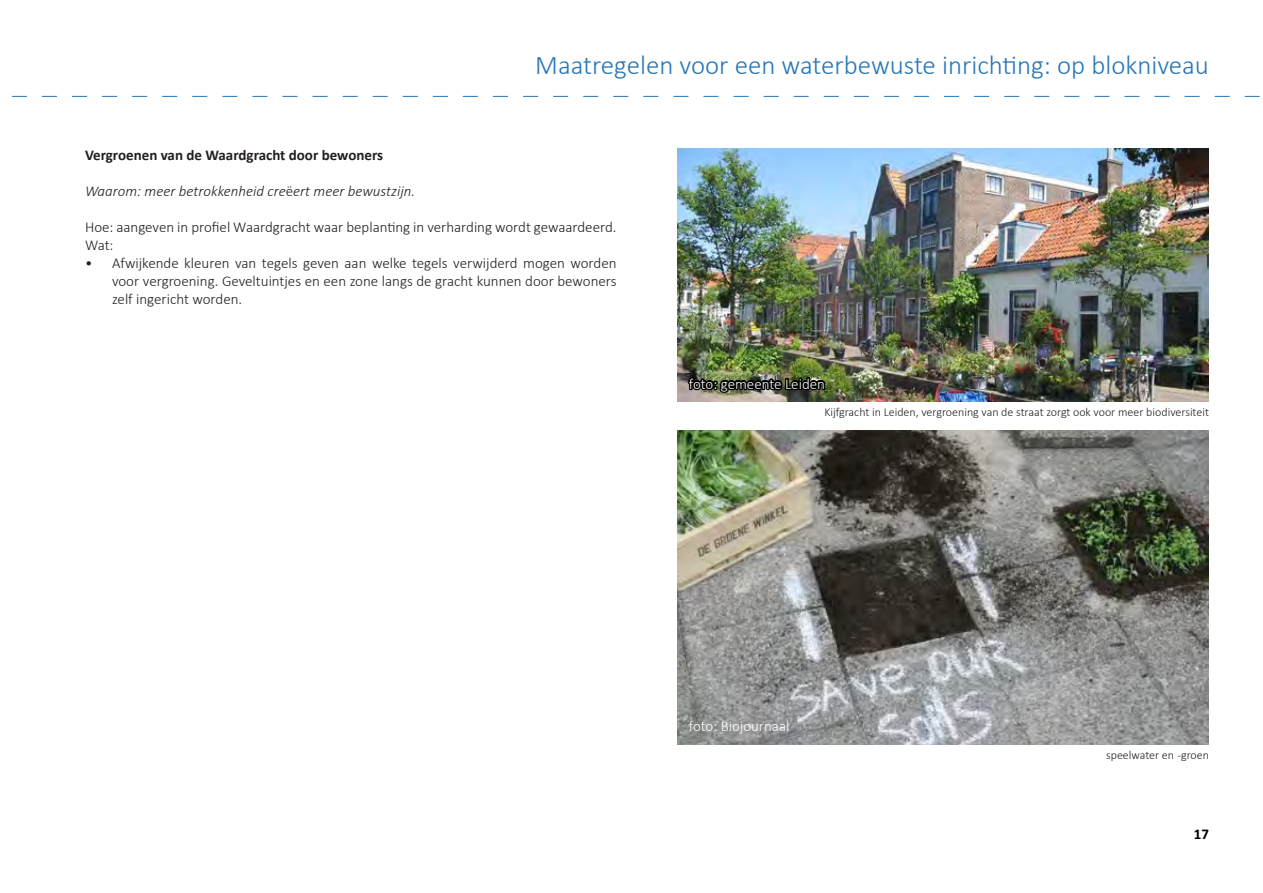
<style>
.page{position:relative;width:1263px;height:893px;background:#fff}
.page>*{position:absolute;margin:0;border:0;box-sizing:border-box;transform-origin:0 0}
.t1{font:300 27px "Calibri";color:#2777b6}
.t2{font:300 15px/18px "Calibri";color:#231f20;text-align:justify}
.t3{font:italic 300 15px "Calibri";color:#231f20}
.t4{font:700 15px "Calibri";color:#231f20}
.t5{font:300 15px "Calibri";color:#fff}
.t6{font:700 15px "Calibri";color:#000}
.t7{font:300 12px "Calibri";color:#231f20}
.s1{font-style:normal}
</style>
<div class="page">
<svg style="left:11px;top:96px;width:1249px;height:1px"></svg>
<img style="left:677px;top:431px;width:532px;height:313px">
<img style="left:677px;top:149px;width:532px;height:253px">
<img style="left:686px;top:375px;width:141px;height:20px">
<p class="t1" style="left:535px;top:49px;width:675px">Maatregelen voor een waterbewuste inrichting: op blokniveau</p>
<p class="t4" style="left:85px;top:146px;width:300px">Vergroenen van de Waardgracht door bewoners</p>
<p class="t3" style="left:85px;top:182px;width:332px">Waarom: meer betrokkenheid cre<span class="s1">ë</span>ert meer bewustzijn.</p>
<p class="t2" style="left:85px;top:218px;width:533px">Hoe: aangeven in profiel Waardgracht waar beplanting in verharding wordt gewaardeerd.</p>
<p class="t2" style="left:85px;top:236px;width:30px">Wat:</p>
<p class="t2" style="left:112px;top:254px;width:506px;text-indent:-27px">• Afwijkende kleuren van tegels geven aan welke tegels verwijderd mogen worden voor vergroening. Geveltuintjes en een zone langs de gracht kunnen door bewoners zelf ingericht worden.</p>
<p class="t5" style="left:689px;top:374px;width:138px">foto: gemeente Leiden</p>
<p class="t7" style="left:824px;top:405px;width:386px">Kijfgracht in Leiden, vergroening van de straat zorgt ook voor meer biodiversiteit</p>
<p class="t5" style="left:689px;top:717px;width:102px">foto: Biojournaal</p>
<p class="t7" style="left:1106px;top:747px;width:104px">speelwater en -groen</p>
<p class="t6" style="left:1194px;top:825px;width:17px">17</p>
</div>
